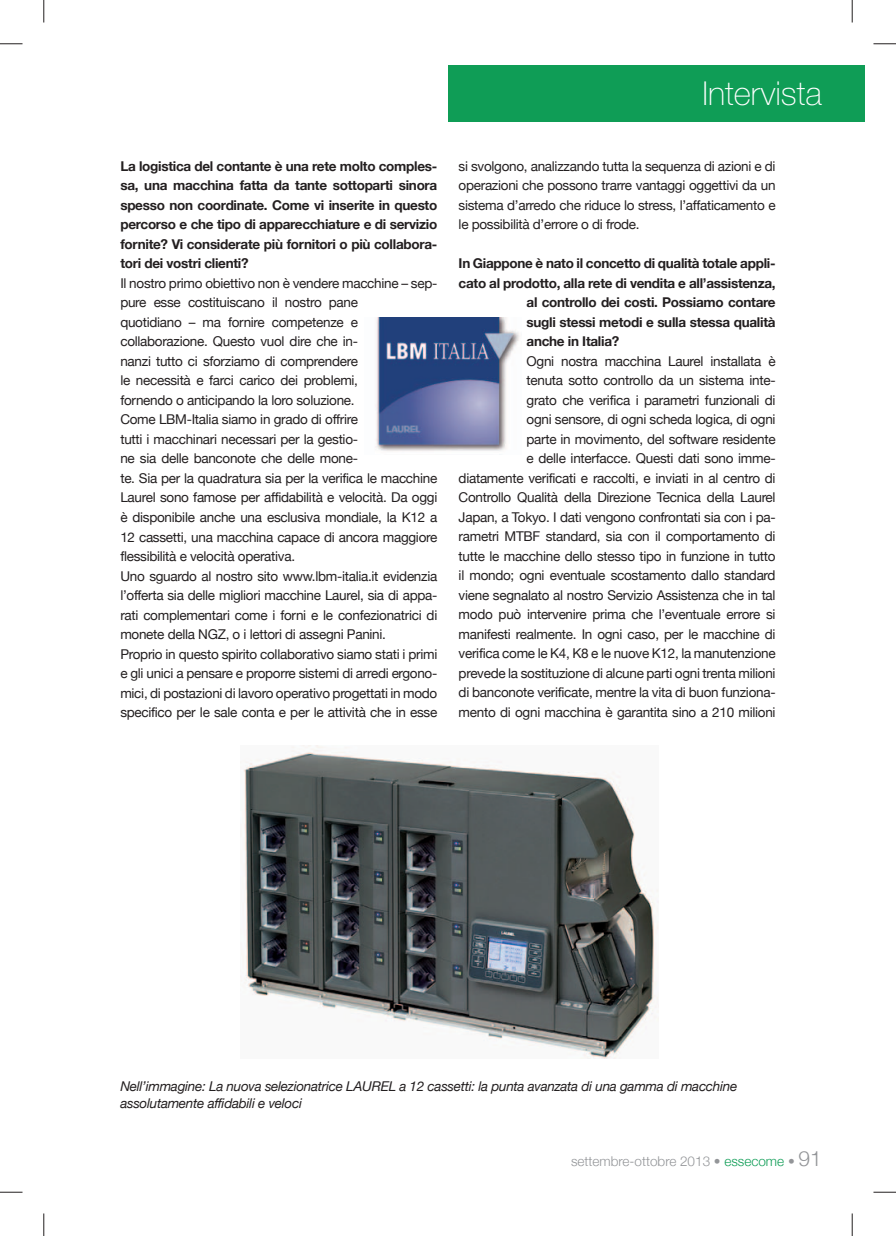
<style>
.page{position:relative;width:896px;height:1236px;background:#fff}
.page>*{position:absolute;margin:0;border:0;box-sizing:border-box;transform-origin:0 0}
.t1{font:100 33px "Helvetica Neue LT Std";color:#fff}
.t2{font:13.5px/19.5px "Helvetica Neue";letter-spacing:-.02em;color:#231f20}
.t3{font:700 13.5px/19.5px "Helvetica Neue";letter-spacing:-.02em;color:#231f20;text-align:justify}
.t4{font:italic 13.5px/16.5px "Helvetica Neue";letter-spacing:-.02em;color:#231f20}
.t5{font:300 13.5px "Helvetica Neue";color:#939598}
.s1{color:#0f9d56}
.s2{font-size:21px}
</style>
<div class="page">
<div style="left:448px;top:65px;width:416px;height:57px;background:#0f9d56"></div>
<img style="left:240px;top:745px;width:418px;height:314px">
<img style="left:375px;top:317px;width:145px;height:134px">
<svg style="left:0;top:44px;width:22px;height:1px"></svg>
<svg style="left:873px;top:44px;width:22px;height:1px"></svg>
<svg style="left:0;top:1192px;width:22px;height:1px"></svg>
<svg style="left:873px;top:1192px;width:22px;height:1px"></svg>
<svg style="left:44px;top:0;width:1px;height:22px"></svg>
<svg style="left:44px;top:1213px;width:1px;height:23px"></svg>
<svg style="left:851px;top:0;width:1px;height:22px"></svg>
<svg style="left:851px;top:1213px;width:1px;height:23px"></svg>
<h1 class="t1" style="left:702px;top:82px;width:121px">Intervista</h1>
<p class="t3" style="left:120px;top:156px;width:318px">La logistica del contante è una rete molto comples&shy;sa, una macchina fatta da tante sottoparti sinora spesso non coordinate. Come vi inserite in questo percorso e che tipo di apparecchiature e di servizio fornite? Vi considerate più fornitori o più collabora&shy;tori dei vostri clienti?</p>
<p class="t2" style="left:120px;top:273px;width:318px">Il nostro primo obiettivo non è vendere macchine – sep&shy;pure esse costituiscano il nostro pane<br>quotidiano – ma fornire competenze e collaborazione. Questo vuol dire che in-<br>nanzi tutto ci sforziamo di comprendere<br>le necessità e farci carico dei problemi,<br>fornendo o anticipando la loro soluzione.<br>Come LBM-Italia siamo in grado di offrire<br>tutti i macchinari necessari per la gestio-<br>ne sia delle banconote che delle mone-<br>te. Sia per la quadratura sia per la verifica le macchine Laurel sono famose per affidabilità e velocità. Da oggi è disponibile anche una esclusiva mondiale, la K12 a 12 cassetti, una macchina capace di ancora maggiore flessibilità e velocità operativa.<br>Uno sguardo al nostro sito www.lbm-italia.it evidenzia l’offerta sia delle migliori macchine Laurel, sia di appa&shy;rati complementari come i forni e le confezionatrici di monete della NGZ, o i lettori di assegni Panini.<br>Proprio in questo spirito collaborativo siamo stati i primi e gli unici a pensare e proporre sistemi di arredi ergono&shy;mici, di postazioni di lavoro operativo progettati in modo specifico per le sale conta e per le attività che in esse</p>
<p class="t2" style="left:458px;top:156px;width:318px;text-align:justify">si svolgono, analizzando tutta la sequenza di azioni e di operazioni che possono trarre vantaggi oggettivi da un sistema d’arredo che riduce lo stress, l’affaticamento e le possibilità d’errore o di frode.</p>
<p class="t3" style="left:458px;top:253px;width:318px">In Giappone è nato il concetto di qualità totale appli-</p>
<p class="t3" style="left:458px;top:273px;width:318px">cato al prodotto, alla rete di vendita e all’assistenza,</p>
<p class="t3" style="left:526px;top:292px;width:250px">al controllo dei costi. Possiamo contare</p>
<p class="t3" style="left:526px;top:312px;width:250px">sugli stessi metodi e sulla stessa qualità</p>
<p class="t3" style="left:526px;top:331px;width:94px">anche in Italia?</p>
<p class="t2" style="left:458px;top:351px;width:318px;text-align:right">Ogni nostra macchina Laurel installata è<br>tenuta sotto controllo da un sistema inte-<br>grato che verifica i parametri funzionali di<br>ogni sensore, di ogni scheda logica, di ogni<br>parte in movimento, del software residente<br>e delle interfacce. Questi dati sono imme&shy;diatamente verificati e raccolti, e inviati in al centro di Controllo Qualità della Direzione Tecnica della Laurel Japan, a Tokyo. I dati vengono confrontati sia con i pa&shy;rametri MTBF standard, sia con il comportamento di tutte le macchine dello stesso tipo in funzione in tutto il mondo; ogni eventuale scostamento dallo standard viene segnalato al nostro Servizio Assistenza che in tal modo può intervenire prima che l’eventuale errore si manifesti realmente. In ogni caso, per le macchine di verifica come le K4, K8 e le nuove K12, la manutenzione prevede la sostituzione di alcune parti ogni trenta milioni di banconote verificate, mentre la vita di buon funziona&shy;mento di ogni macchina è garantita sino a 210 milioni</p>
<p class="t4" style="left:120px;top:1078px;width:618px">Nell’immagine: La nuova selezionatrice LAUREL a 12 cassetti: la punta avanzata di una gamma di macchine assolutamente affidabili e veloci</p>
<p class="t5" style="left:571px;top:1153px;width:252px">settembre-ottobre 2013 • <span class="s1">essecome</span> • <span class="s2">91</span></p>
</div>
